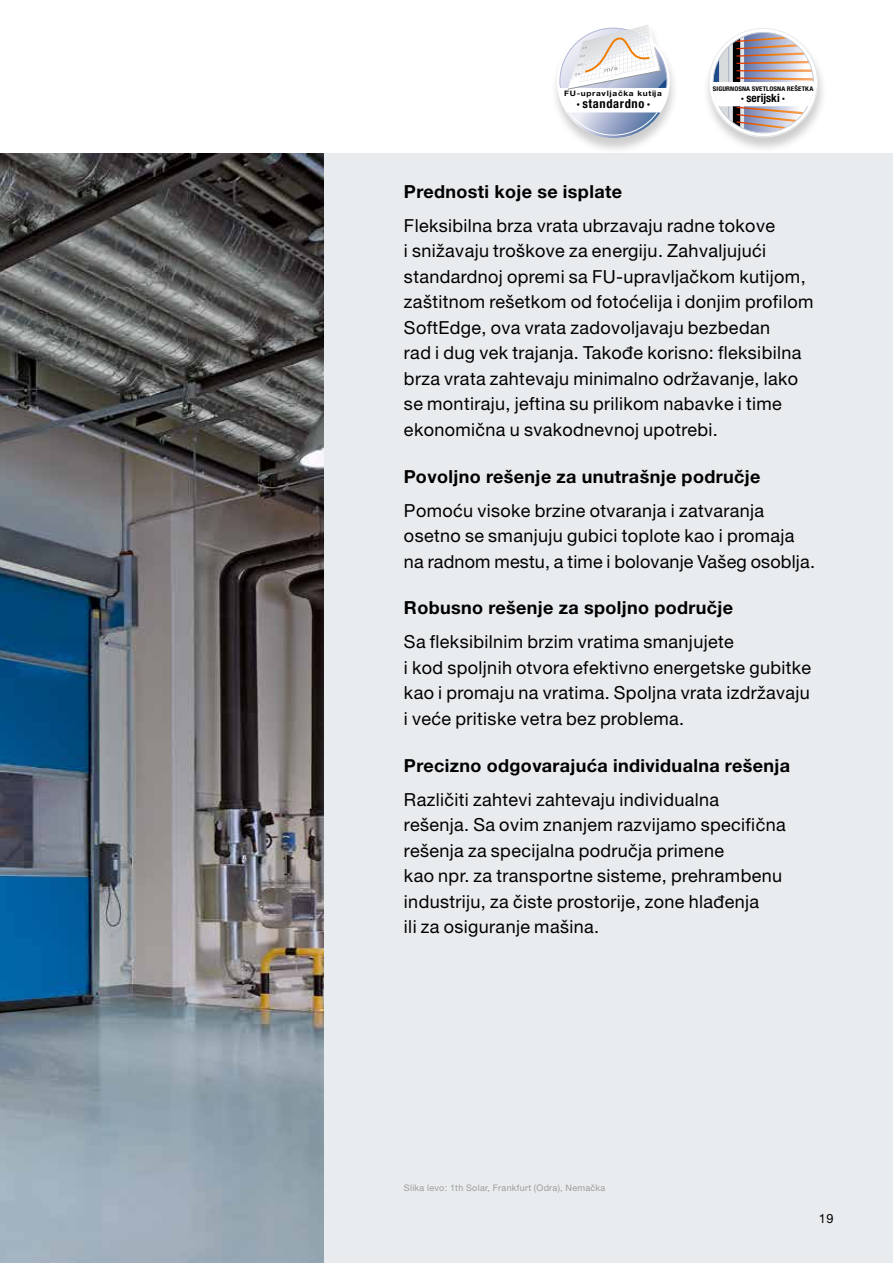
<style>
.page{position:relative;width:893px;height:1263px;background:#fff}
.page>*{position:absolute;margin:0;border:0;box-sizing:border-box;transform-origin:0 0}
.t1{font:18px/25.5px "Hoermann Helvetica Neue Rm";letter-spacing:.02em;color:#000}
.t2{font:700 18px "Hoermann Helvetica Neue";letter-spacing:.02em;color:#000}
.t3{font:12.75px "Hoermann Helvetica Neue Rm";color:#000}
.t4{font:700 condensed 12.45px "Hoermann Helvetica Neue";letter-spacing:.05em;color:#000}
.t5{font:700 condensed 11.55px "Hoermann Helvetica Neue";color:#000}
.t6{font:9px "Hoermann Helvetica Neue Rm";letter-spacing:.03em;color:#9c9c9d}
.t7{font:700 7.5px "Hoermann Helvetica Neue";letter-spacing:.085em;color:#000;scale:1.1 1}
.t8{font:700 condensed 6.45px "Hoermann Helvetica Neue";letter-spacing:.01em;color:#000;scale:1.1 1}
</style>
<div class="page">
<div style="left:0;top:153px;width:893px;height:1110px;background:#e8ecee"></div>
<img style="left:0;top:153px;width:323px;height:1110px">
<div style="left:551px;top:25px;width:128px;height:129px;background:#000;opacity:.2"></div>
<svg style="left:559px;top:25px;width:108px;height:113px"></svg>
<div style="left:702px;top:28px;width:125px;height:126px;background:#000;opacity:.2"></div>
<svg style="left:709px;top:29px;width:108px;height:107px"></svg>
<svg style="left:712px;top:33px;width:103px;height:100px"></svg>
<p class="t7" style="left:564px;top:88px;width:90px">FU-upravljačka kutĳa</p>
<p class="t4" style="left:577px;top:95px;width:75px">· standardno ·</p>
<p class="t8" style="left:713px;top:84px;width:93px">SIGURNOSNA SVETLOSNA REŠETKA</p>
<p class="t5" style="left:741px;top:90px;width:45px">· serijski ·</p>
<p class="t2" style="left:404px;top:178px;width:220px">Prednosti koje se isplate</p>
<p class="t1" style="left:404px;top:211px;width:411px">Fleksibilna brza vrata ubrzavaju radne tokove<br>i snižavaju troškove za energiju. Zahvaljujući standardnoj opremi sa FU-upravljačkom kutijom, zaštitnom rešetkom od fotoćelija i donjim profilom SoftEdge, ova vrata zadovoljavaju bezbedan<br>rad i dug vek trajanja. Takođe korisno: fleksibilna brza vrata zahtevaju minimalno održavanje, lako se montiraju, jeftina su prilikom nabavke i time ekonomična u svakodnevnoj upotrebi.</p>
<p class="t2" style="left:404px;top:463px;width:358px">Povoljno rešenje za unutrašnje područje</p>
<p class="t1" style="left:404px;top:496px;width:412px">Pomoću visoke brzine otvaranja i zatvaranja osetno se smanjuju gubici toplote kao i promaja na radnom mestu, a time i bolovanje Vašeg osoblja.</p>
<p class="t2" style="left:404px;top:595px;width:331px">Robusno rešenje za spoljno područje</p>
<p class="t1" style="left:404px;top:628px;width:409px">Sa fleksibilnim brzim vratima smanjujete<br>i kod spoljnih otvora efektivno energetske gubitke kao i promaju na vratima. Spoljna vrata izdržavaju i veće pritiske vetra bez problema.</p>
<p class="t2" style="left:404px;top:752px;width:388px">Precizno odgovarajuća individualna rešenja</p>
<p class="t1" style="left:404px;top:785px;width:383px">Različiti zahtevi zahtevaju individualna rešenja. Sa ovim znanjem razvijamo specifična rešenja za specijalna područja primene<br>kao npr. za transportne sisteme, prehrambenu industriju, za čiste prostorije, zone hlađenja<br>ili za osiguranje mašina.</p>
<p class="t6" style="left:404px;top:1181px;width:203px">Slika levo: 1th Solar, Frankfurt (Odra), Nemačka</p>
<p class="t3" style="left:819px;top:1209px;width:16px">19</p>
</div>
